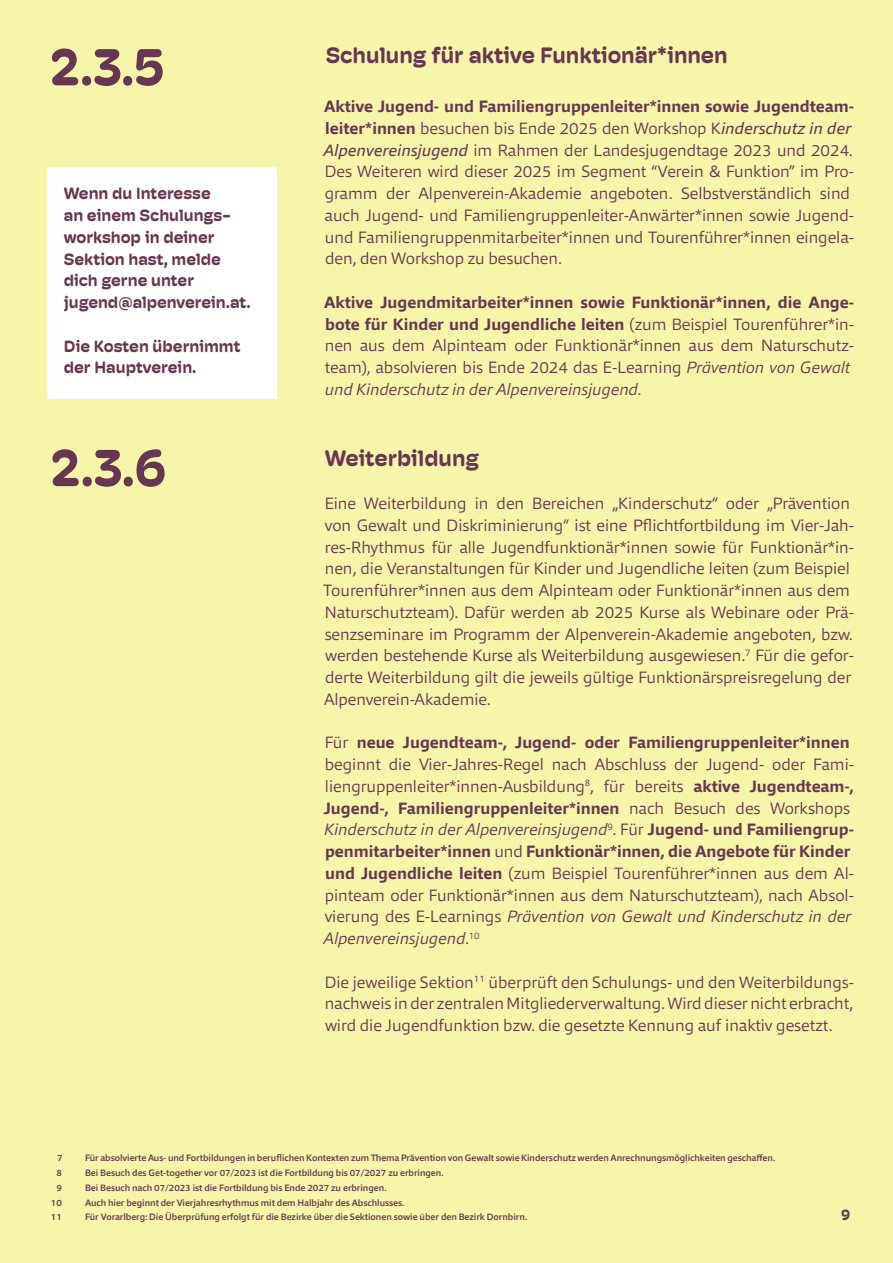
<style>
.page{position:relative;width:893px;height:1263px;background:#f7f5aa}
.page>*{position:absolute;margin:0;border:0;box-sizing:border-box;transform-origin:0 0}
.Kapitelnummer_klein{font:700 52.5px "Hoss Round";color:#673652}
.heading_3{font:700 22.5px "Hoss Round";color:#673652}
.Normaltext{font:300 16.5px/21.8px "Qubo";color:#673652}
.Normaltext-2{font:700 16.5px/21.8px "Hoss Round";color:#673652}
.t1{font:700 15px "Hoss Round";color:#673652}
.annotation_text{font:500 9.3px "Qubo";letter-spacing:-.005em;color:#673652}
.s1{font-weight:700}
.s2{font-weight:400;font-style:italic}
.s3{font-style:italic}
</style>
<div class="page">
<div style="left:47px;top:167px;width:229px;height:166px;background:#fff"></div>
<div style="left:47px;top:319px;width:229px;height:58px;background:#fff"></div>
<div style="left:47px;top:341px;width:229px;height:57px;background:#fff"></div>
<p class="Kapitelnummer_klein" style="left:50px;top:37px;width:116px">2.3.5</p>
<p class="Normaltext-2" style="left:64px;top:183px;width:188px">Wenn du Interesse<br>an einem Schulungs&shy;workshop in deiner<br>Sektion hast, melde dich gerne unter jugend@alpenverein.at.</p>
<p class="Normaltext-2" style="left:64px;top:335px;width:178px">Die Kosten übernimmt</p>
<p class="Normaltext-2" style="left:64px;top:357px;width:134px">der Hauptverein.</p>
<p class="Kapitelnummer_klein" style="left:51px;top:438px;width:117px">2.3.6</p>
<p class="heading_3" style="left:326px;top:43px;width:404px">Schulung für aktive Funktionär*innen</p>
<p class="Normaltext" style="left:324px;top:95px;width:532px"><span class="s1">Aktive Jugend- und Familiengruppenleiter*innen sowie Jugendteam&shy;leiter*innen</span> besuchen bis Ende 2025 den Workshop K<span class="s2">inderschutz in der Alpenvereinsjugend</span> im Rahmen der Landesjugendtage 2023 und 2024.<br>Des Weiteren wird dieser 2025 im Segment “Verein &amp; Funktion” im Pro&shy;gramm der Alpenverein-Akademie angeboten. Selbstverständlich sind auch Jugend- und Familiengruppenleiter-Anwärter*innen sowie Jugend&shy;und Familiengruppenmitarbeiter*innen und Tourenführer*innen eingela&shy;den, den Workshop zu besuchen.</p>
<p class="Normaltext" style="left:324px;top:291px;width:531px"><span class="s1">Aktive Jugendmitarbeiter*innen sowie Funktionär*innen, die Ange&shy;bote für Kinder und Jugendliche leiten</span> (zum Beispiel Tourenführer*in&shy;nen aus dem Alpinteam oder Funktionär*innen aus dem Naturschutz&shy;team), absolvieren bis Ende 2024 das E-Learning <span class="s3">Prävention von Gewalt und Kinderschutz in der Alpenvereinsjugend</span>.</p>
<p class="heading_3" style="left:325px;top:445px;width:156px">Weiterbildung</p>
<p class="Normaltext" style="left:323px;top:492px;width:532px">Eine Weiterbildung in den Bereichen „Kinderschutz“ oder „Prävention von Gewalt und Diskriminierung“ ist eine Pflichtfortbildung im Vier-Jah&shy;res-Rhythmus für alle Jugendfunktionär*innen sowie für Funktionär*in&shy;nen, die Veranstaltungen für Kinder und Jugendliche leiten (zum Beispiel Tourenführer*innen aus dem Alpinteam oder Funktionär*innen aus dem Naturschutzteam). Dafür werden ab 2025 Kurse als Webinare oder Prä&shy;senzseminare im Programm der Alpenverein-Akademie angeboten, bzw. werden bestehende Kurse als Weiterbildung ausgewiesen.<sup>7</sup> Für die gefor&shy;derte Weiterbildung gilt die jeweils gültige Funktionärspreisregelung der Alpenverein-Akademie.</p>
<p class="Normaltext" style="left:324px;top:731px;width:532px">Für <span class="s1">neue Jugendteam-, Jugend- oder Familiengruppenleiter*innen </span>beginnt die Vier-Jahres-Regel nach Abschluss der Jugend- oder Fami&shy;liengruppenleiter*innen-Ausbildung<sup>8</sup>, für bereits <span class="s1">aktive Jugendteam-, Jugend-, Familiengruppenleiter*innen</span> nach Besuch des Workshops <span class="s3">Kinderschutz in der Alpenvereinsjugend</span><sup>9</sup>. Für <span class="s1">Jugend- und Familiengrup&shy;penmitarbeiter*innen</span> und <span class="s1">Funktionär*innen, die Angebote für Kinder und Jugendliche leiten</span> (zum Beispiel Tourenführer*innen aus dem Al&shy;pinteam oder Funktionär*innen aus dem Naturschutzteam), nach Absol&shy;vierung des E-Learnings <span class="s3">Prävention von Gewalt und Kinderschutz in der Alpenvereinsjugend</span>.<sup>10</sup></p>
<p class="Normaltext" style="left:325px;top:971px;width:531px;text-align:justify">Die jeweilige Sektion<sup>11</sup> überprüft den Schulungs- und den Weiterbildungs&shy;nachweis in der zentralen Mitgliederverwaltung. Wird dieser nicht erbracht, wird die Jugendfunktion bzw. die gesetzte Kennung auf inaktiv gesetzt.</p>
<p class="annotation_text" style="left:57px;top:1151px;width:7px">7</p>
<p class="annotation_text" style="left:85px;top:1151px;width:692px">Für absolvierte Aus- und Fortbildungen in beruflichen Kontexten zum Thema Prävention von Gewalt sowie Kinderschutz werden Anrechnungsmöglichkeiten geschaffen.</p>
<p class="annotation_text" style="left:57px;top:1166px;width:7px">8</p>
<p class="annotation_text" style="left:85px;top:1166px;width:360px">Bei Besuch des Get-together vor 07/2023 ist die Fortbildung bis 07/2027 zu erbringen.</p>
<p class="annotation_text" style="left:57px;top:1181px;width:7px">9</p>
<p class="annotation_text" style="left:85px;top:1181px;width:303px">Bei Besuch nach 07/2023 ist die Fortbildung bis Ende 2027 zu erbringen.</p>
<p class="annotation_text" style="left:51px;top:1196px;width:13px">10</p>
<p class="annotation_text" style="left:85px;top:1196px;width:321px">Auch hier beginnt der Vierjahresrhythmus mit dem Halbjahr des Abschlusses.</p>
<p class="annotation_text" style="left:51px;top:1211px;width:13px">11</p>
<p class="annotation_text" style="left:85px;top:1211px;width:444px">Für Vorarlberg: Die Überprüfung erfolgt für die Bezirke über die Sektionen sowie über den Bezirk Dornbirn.</p>
<p class="t1" style="left:841px;top:1207px;width:11px">9</p>
</div>
